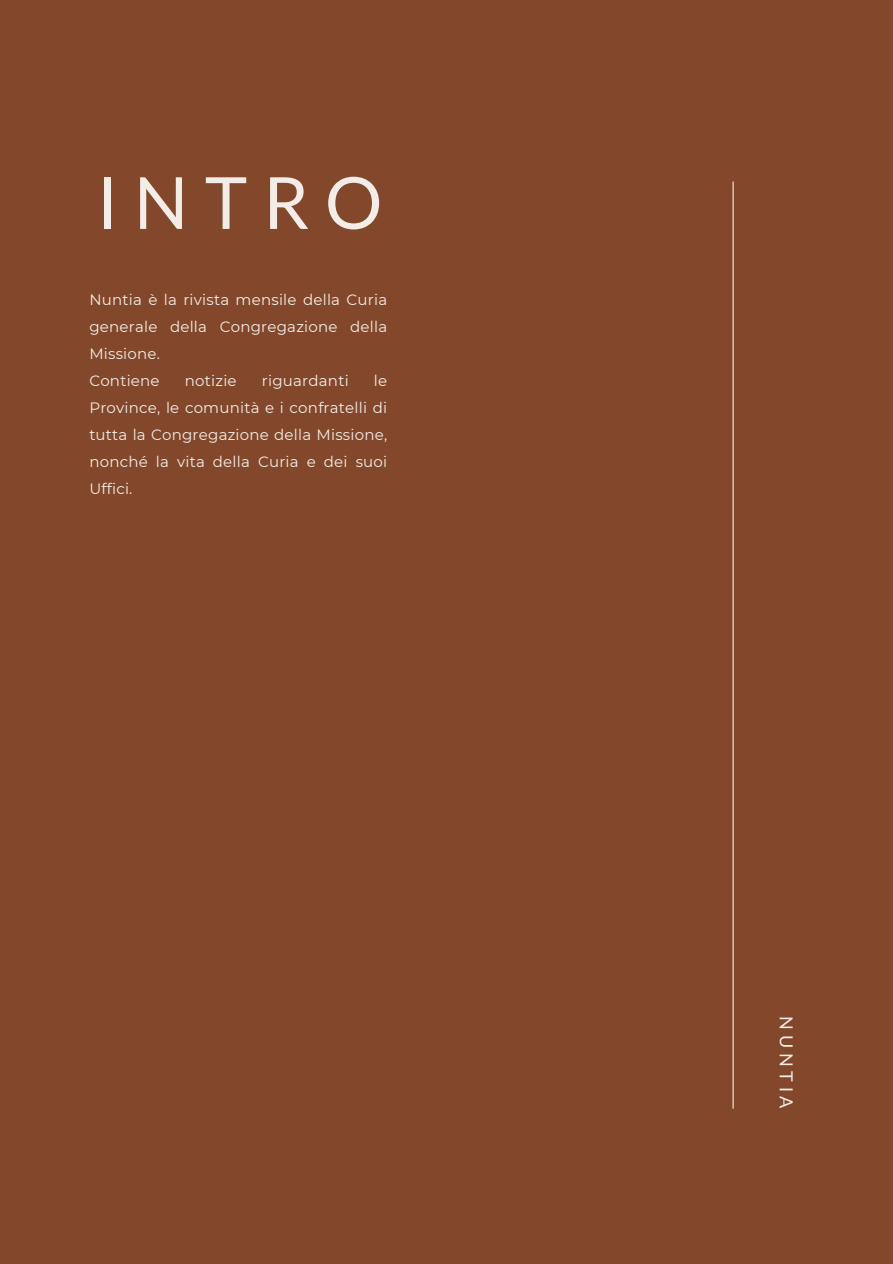
<style>
.page{position:relative;width:893px;height:1264px;background:#fff}
.page>*{position:absolute;margin:0;border:0;box-sizing:border-box;transform-origin:0 0}
.t1{font:72px "Lato";letter-spacing:.225em;color:#f4ede7}
.t2{font:18px "Lato";letter-spacing:.26em;color:#f4ede7}
.t3{font:15px/27px "Montserrat";letter-spacing:.015em;color:#f4ede7}
</style>
<div class="page">
<div style="left:0;top:0;width:892px;height:1263px;background:#83482b"></div>
<hr style="left:732px;top:181px;width:1px;height:927px;background:#f4ede7">
<h1 class="t1" style="left:97px;top:158px;width:287px">INTRO</h1>
<p class="t3" style="left:89px;top:286px;width:299px">Nuntia è la rivista mensile della Curia generale della Congregazione della<br>Missione.<br>Contiene</p>
<p class="t3" style="left:89px;top:367px;width:299px;text-align:justify;text-indent:284px">le Province, le comunità e i confratelli di tutta la Congregazione della Missione, nonché la vita della Curia e dei suoi Uffici.</p>
<p class="t3" style="left:185px;top:367px;width:53px">notizie</p>
<p class="t3" style="left:262px;top:367px;width:88px">riguardanti</p>
<p class="t2" style="left:797px;top:1016px;width:94px;rotate:90deg">NUNTIA</p>
</div>
